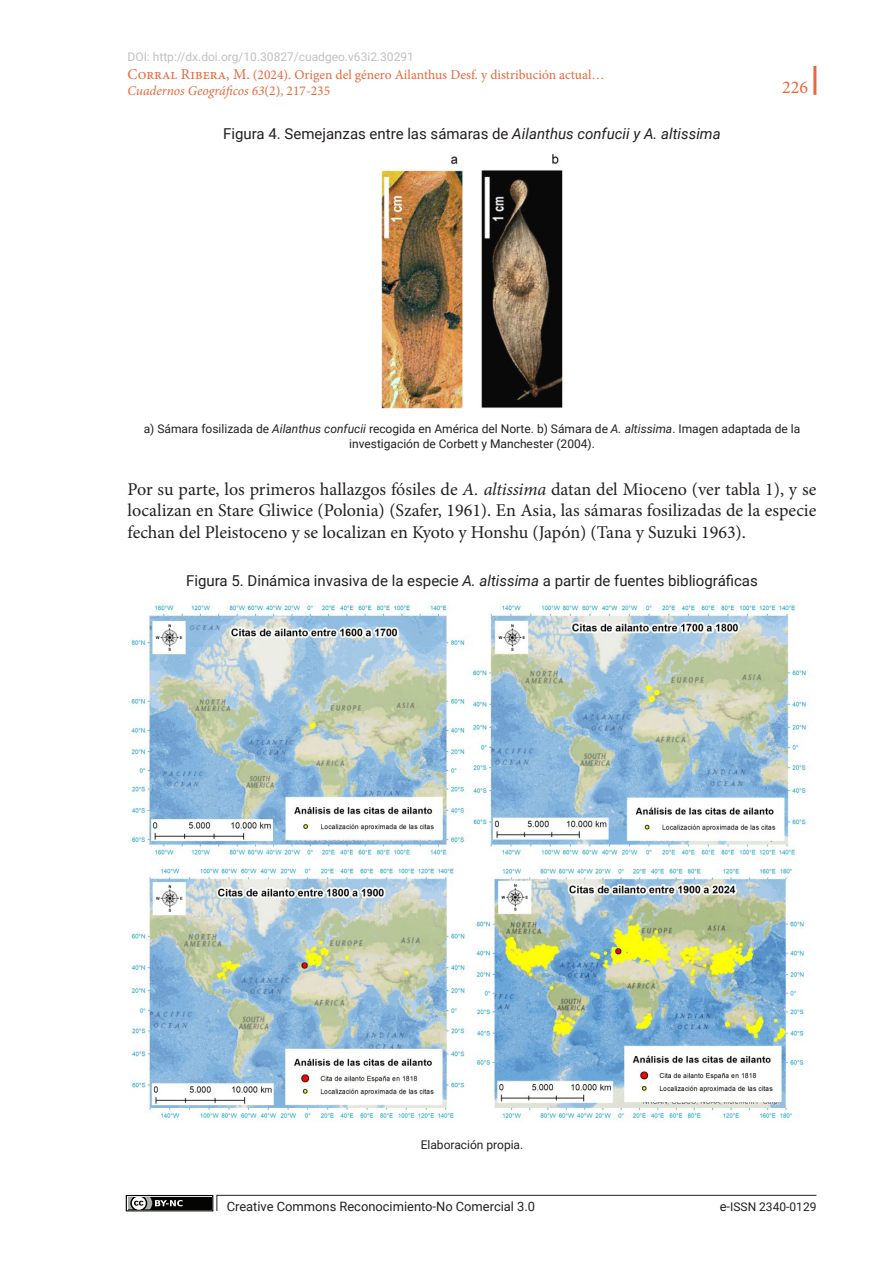
<style>
.page{position:relative;width:893px;height:1263px;background:#fff}
.page>*{position:absolute;margin:0;border:0;box-sizing:border-box;transform-origin:0 0}
.t1{font:18px/21.6px "Minion Pro";letter-spacing:-.005em;color:#231f20;text-align:justify}
.t2{font:18px "Minion Pro";color:#ea663b}
.sps_figur_titulo{font:15px "Roboto";color:#231f20}
.t3{font:13.5px/16.2px "Minion Pro";color:#ea663b}
.t4{font:12.9px "Roboto";color:#231f20}
.sps_pies_figuras{font:12px/14.4px "Roboto";color:#231f20;text-align:center}
.t5{font:12px "Roboto";color:#c0c0c0}
.s1{font-size:15px}
.s2{font-style:italic}
.s3{font-size:12.9px}
</style>
<div class="page">
<hr style="left:813px;top:66px;width:3px;height:29px;background:#ea663b">
<svg style="left:216px;top:1195px;width:601px;height:16px"></svg>
<div style="left:126px;top:1195px;width:87px;height:16px;border:1px solid #040503"></div>
<div style="left:128px;top:1197px;width:83px;height:12px;background:#040503"></div>
<svg style="left:128px;top:1197px;width:55px;height:12px"></svg>
<img style="left:382px;top:153px;width:181px;height:255px">
<img style="left:131px;top:602px;width:678px;height:520px">
<p class="t5" style="left:128px;top:48px;width:288px">DOI: http://dx.doi.org/10.30827/cuadgeo.v63i2.30291</p>
<p class="t3" style="left:128px;top:66px;width:478px"><span class="s1">Corral Ribera, M.</span> (2024). Origen del género Ailanthus Desf. y distribución actual…<br><span class="s2">Cuadernos Geográficos 63</span>(2), 217-235</p>
<p class="sps_figur_titulo" style="left:223px;top:123px;width:499px">Figura 4. Semejanzas entre las sámaras de <span class="s2">Ailanthus confucii y A. altissima</span></p>
<p class="t2" style="left:782px;top:75px;width:27px">226</p>
<p class="sps_pies_figuras" style="left:144px;top:421px;width:658px">a) Sámara fosilizada de <span class="s2">Ailanthus confucii</span> recogida en América del Norte. b) Sámara de <span class="s2">A. altissima</span>. Imagen adaptada de la investigación de Corbett y Manchester (2004).</p>
<p class="t1" style="left:128px;top:478px;width:690px">Por su parte, los primeros hallazgos fósiles de <span class="s2">A. altissima</span> datan del Mioceno (ver tabla 1), y se localizan en Stare Gliwice (Polonia) (Szafer, 1961). En Asia, las sámaras fosilizadas de la especie fechan del Pleistoceno y se localizan en Kyoto y Honshu (Japón) (Tana y Suzuki 1963).</p>
<p class="sps_figur_titulo" style="left:186px;top:570px;width:573px">Figura 5. Dinámica invasiva de la especie <span class="s2">A. altissima</span> a partir de fuentes bibliográficas</p>
<p class="sps_pies_figuras" style="left:421px;top:1137px;width:104px">Elaboración propia.</p>
<p class="t4" style="left:227px;top:1197px;width:310px">Creative Commons Reconocimiento-No Comercial 3.0</p>
<p class="sps_pies_figuras" style="left:720px;top:1199px;width:98px"><span class="s3">e-</span>ISSN 2340-0129</p>
</div>
